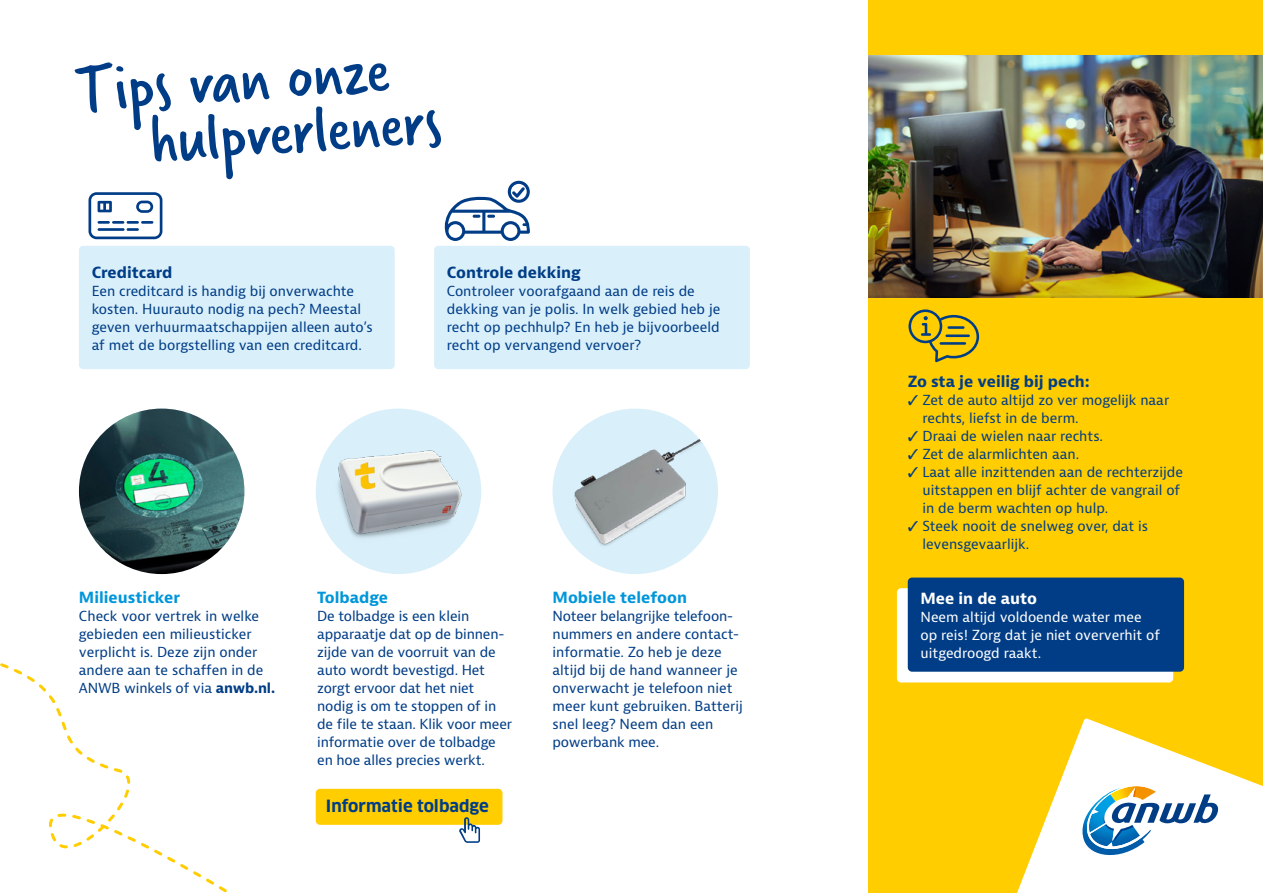
<style>
.page{position:relative;width:1263px;height:893px;background:#fff}
.page>*{position:absolute;margin:0;border:0;box-sizing:border-box;transform-origin:0 0}
.t1{font:70.5px/55.5px "Verveine";color:#003d86}
.t2{font:700 16.5px "Clan Pro";color:#003d86}
.t3{font:700 15px "Bernina Sans";color:#003d86}
.t4{font:700 15px "Bernina Sans";color:#0096da}
.t5{font:700 15px "Bernina Sans";color:#fff}
.t6{font:13.5px/18px "Bernina Sans";color:#003d86}
.t7{font:13.5px/18px "Bernina Sans";color:#fff}
.s1{font-weight:700}
</style>
<div class="page">
<svg style="left:0;top:663px;width:227px;height:230px"></svg>
<div style="left:868px;top:0;width:395px;height:893px;background:#ffcd00"></div>
<img style="left:868px;top:56px;width:395px;height:241px">
<svg style="left:1017px;top:719px;width:246px;height:174px"></svg>
<div style="left:897px;top:588px;width:276px;height:94px;background:#fff;border-radius:4px"></div>
<div style="left:908px;top:578px;width:276px;height:94px;background:#003d86;border-radius:4px"></div>
<img style="left:552px;top:409px;width:166px;height:155px">
<img style="left:79px;top:409px;width:165px;height:165px;border-radius:83px">
<div style="left:79px;top:246px;width:316px;height:123px;background:#d9effa;border-radius:4px"></div>
<div style="left:434px;top:246px;width:316px;height:123px;background:#d9effa;border-radius:4px"></div>
<svg style="left:88px;top:192px;width:74px;height:47px"></svg>
<svg style="left:444px;top:181px;width:86px;height:60px"></svg>
<div style="left:316px;top:409px;width:165px;height:165px;background:#d9effa;border-radius:50%"></div>
<div style="left:316px;top:789px;width:186px;height:36px;background:#ffcd00;border-radius:4px"></div>
<svg style="left:908px;top:309px;width:71px;height:53px"></svg>
<svg style="left:459px;top:817px;width:21px;height:26px"></svg>
<img style="left:316px;top:432px;width:165px;height:134px">
<h1 class="t1" style="left:145px;top:59px;width:293px;text-indent:-71px;rotate:-4deg">Tips van onze hulpverleners</h1>
<p class="t3" style="left:92px;top:262px;width:82px">Creditcard</p>
<p class="t6" style="left:92px;top:282px;width:282px">Een creditcard is handig bij onverwachte kosten. Huurauto nodig na pech? Meestal geven verhuurmaatschappijen alleen auto’s af met de borgstelling van een creditcard.</p>
<p class="t3" style="left:447px;top:262px;width:135px">Controle dekking</p>
<p class="t6" style="left:447px;top:282px;width:275px">Controleer voorafgaand aan de reis de dekking van je polis. In welk gebied heb je recht op pechhulp? En heb je bijvoorbeeld recht op vervangend vervoer?</p>
<p class="t4" style="left:79px;top:588px;width:103px">Milieusticker</p>
<p class="t6" style="left:79px;top:607px;width:198px">Check voor vertrek in welke gebieden een milieusticker verplicht is. Deze zijn onder andere aan te schaffen in de<br>ANWB winkels of via <span class="s1">anwb.nl.</span></p>
<p class="t4" style="left:317px;top:588px;width:72px">Tolbadge</p>
<p class="t6" style="left:317px;top:607px;width:196px">De tolbadge is een klein apparaatje dat op de binnen&shy;zijde van de voorruit van de auto wordt bevestigd. Het zorgt ervoor dat het niet nodig is om te stoppen of in de file te staan. Klik voor meer informatie over de tolbadge en hoe alles precies werkt.</p>
<p class="t2" style="left:326px;top:796px;width:164px">Informatie tolbadge</p>
<p class="t4" style="left:552px;top:588px;width:136px">Mobiele telefoon</p>
<p class="t6" style="left:552px;top:607px;width:192px">Noteer belangrijke telefoon&shy;nummers en andere contact&shy;informatie. Zo heb je deze altijd bij de hand wanneer je onverwacht je telefoon niet meer kunt gebruiken. Batterij snel leeg? Neem dan een powerbank mee.</p>
<p class="t3" style="left:908px;top:372px;width:184px">Zo sta je veilig bij pech:</p>
<p class="t6" style="left:922px;top:391px;width:248px;text-indent:-15px">✓ Zet de auto altijd zo ver mogelijk naar rechts, liefst in de berm.</p>
<p class="t6" style="left:908px;top:427px;width:197px">✓ Draai de wielen naar rechts.</p>
<p class="t6" style="left:908px;top:445px;width:173px">✓ Zet de alarmlichten aan.</p>
<p class="t6" style="left:922px;top:463px;width:262px;text-indent:-15px">✓ Laat alle inzittenden aan de rechterzijde uitstappen en blijf achter de vangrail of in de berm wachten op hulp.</p>
<p class="t6" style="left:922px;top:517px;width:227px;text-indent:-15px">✓ Steek nooit de snelweg over, dat is levensgevaarlijk.</p>
<p class="t5" style="left:920px;top:588px;width:118px">Mee in de auto</p>
<p class="t7" style="left:920px;top:608px;width:241px">Neem altijd voldoende water mee op reis! Zorg dat je niet oververhit of uitgedroogd raakt.</p>
</div>
